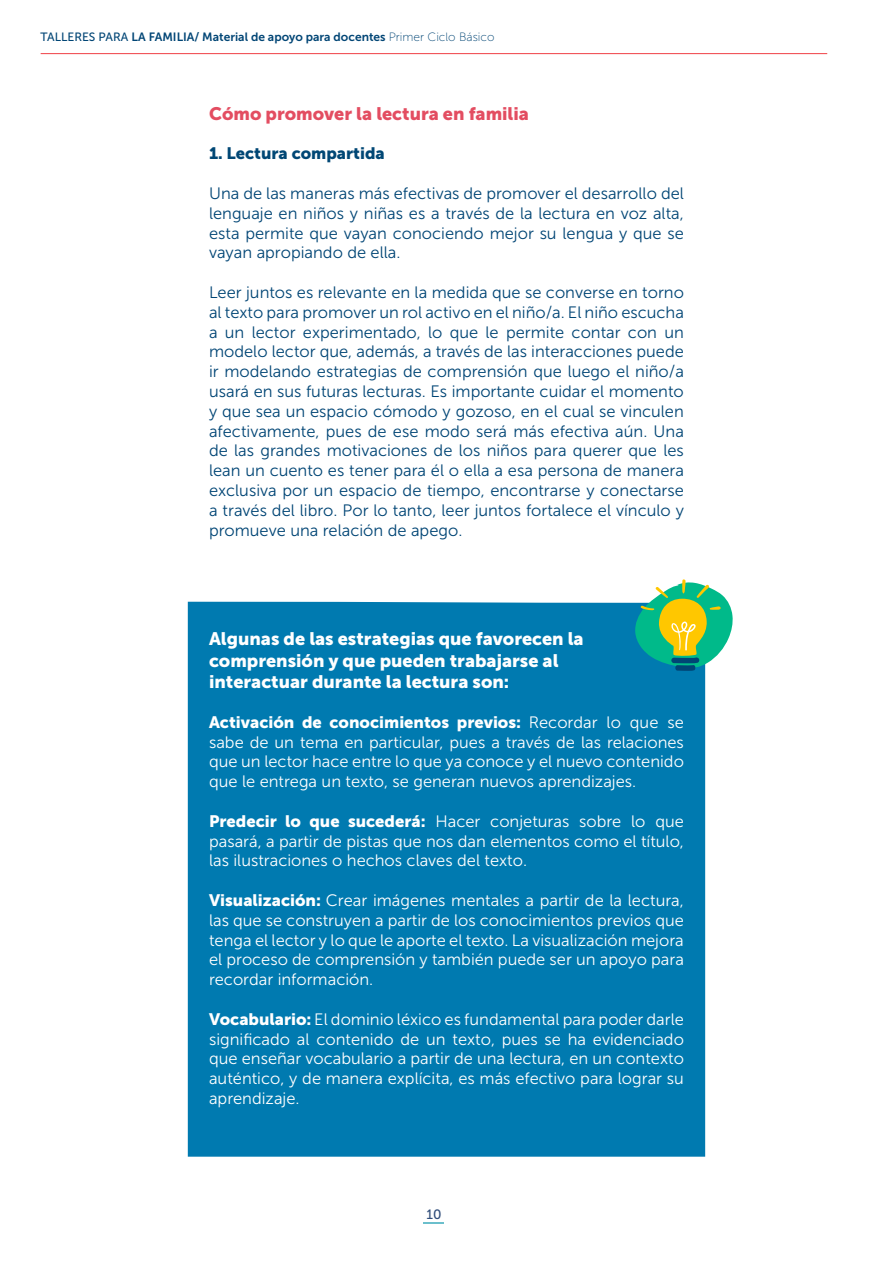
<style>
.page{position:relative;width:893px;height:1263px;background:#fff}
.page>*{position:absolute;margin:0;border:0;box-sizing:border-box;transform-origin:0 0}
.t1{font:18px/21.6px "Museo Sans 900";color:#fff}
.t2{font:18px "Museo Sans 900";color:#e34d61}
.t3{font:16.5px/19.8px "Museo Sans 300";color:#004575;text-align:justify}
.t4{font:16.5px/19.8px "Museo Sans 300";color:#fff;text-align:justify}
.t5{font:16.5px "Museo Sans 900";color:#fff}
.t6{font:16.5px "Museo Sans 900";color:#004775}
.t7{font:13.5px "Museo Sans 500";color:#304d7a}
.t8{font:12px "Museo Sans 700";color:#004575}
.s1{font-family:"Museo Sans 500"}
.s2{font-family:"Museo Sans 100"}
.s3{font-family:"Museo Sans 300"}
.s4{font-family:"Museo Sans 900"}
</style>
<div class="page">
<hr style="left:41px;top:53px;width:786px;height:1px;background:#f04045">
<svg style="left:424px;top:1222px;width:20px;height:1px"></svg>
<div style="left:188px;top:602px;width:517px;height:555px;background:#007ab0"></div>
<svg style="left:634px;top:579px;width:99px;height:92px"></svg>
<p class="t8" style="left:41px;top:30px;width:455px"><span class="s1">TALLERES PARA</span> LA FAMILIA/ Material de apoyo para docentes <span class="s2">Primer Ciclo Básico</span></p>
<p class="t2" style="left:209px;top:103px;width:321px">Cómo promover la lectura en familia</p>
<p class="t6" style="left:209px;top:144px;width:177px">1. Lectura compartida</p>
<p class="t3" style="left:209px;top:184px;width:476px">Una de las maneras más efectivas de promover el desarrollo del lenguaje en niños y niñas es a través de la lectura en voz alta, esta permite que vayan conociendo mejor su lengua y que se vayan apropiando de ella.</p>
<p class="t3" style="left:209px;top:283px;width:476px">Leer juntos es relevante en la medida que se converse en torno al texto para promover un rol activo en el niño/a. El niño escucha a un lector experimentado, lo que le permite contar con un modelo lector que, además, a través de las interacciones puede ir modelando estrategias de comprensión que luego el niño/a usará en sus futuras lecturas. Es importante cuidar el momento y que sea un espacio cómodo y gozoso, en el cual se vinculen afectivamente, pues de ese modo será más efectiva aún. Una de las grandes motivaciones de los niños para querer que les lean un cuento es tener para él o ella a esa persona de manera exclusiva por un espacio de tiempo, encontrarse y conectarse a través del libro. Por lo tanto, leer juntos fortalece el vínculo y promueve una relación de apego.</p>
<p class="t1" style="left:209px;top:628px;width:376px">Algunas de las estrategias que favorecen la comprensión y que pueden trabajarse al interactuar durante la lectura son:</p>
<p class="t5" style="left:209px;top:713px;width:476px">Activación de conocimientos previos: <span class="s3">Recordar lo que se</span></p>
<p class="t4" style="left:209px;top:732px;width:476px">sabe de un tema en particular, pues a través de las relaciones que un lector hace entre lo que ya conoce y el nuevo contenido que le entrega un texto, se generan nuevos aprendizajes.</p>
<p class="t4" style="left:209px;top:811px;width:476px"><span class="s4">Predecir lo que sucederá:</span> Hacer conjeturas sobre lo que pasará, a partir de pistas que nos dan elementos como el título, las ilustraciones o hechos claves del texto.</p>
<p class="t4" style="left:209px;top:890px;width:476px"><span class="s4">Visualización:</span> Crear imágenes mentales a partir de la lectura, las que se construyen a partir de los conocimientos previos que tenga el lector y lo que le aporte el texto. La visualización mejora el proceso de comprensión y también puede ser un apoyo para recordar información.</p>
<p class="t4" style="left:209px;top:1009px;width:476px"><span class="s4">Vocabulario:</span> El dominio léxico es fundamental para poder darle significado al contenido de un texto, pues se ha evidenciado que enseñar vocabulario a partir de una lectura, en un contexto auténtico, y de manera explícita, es más efectivo para lograr su aprendizaje.</p>
<p class="t7" style="left:426px;top:1207px;width:17px">10</p>
</div>
